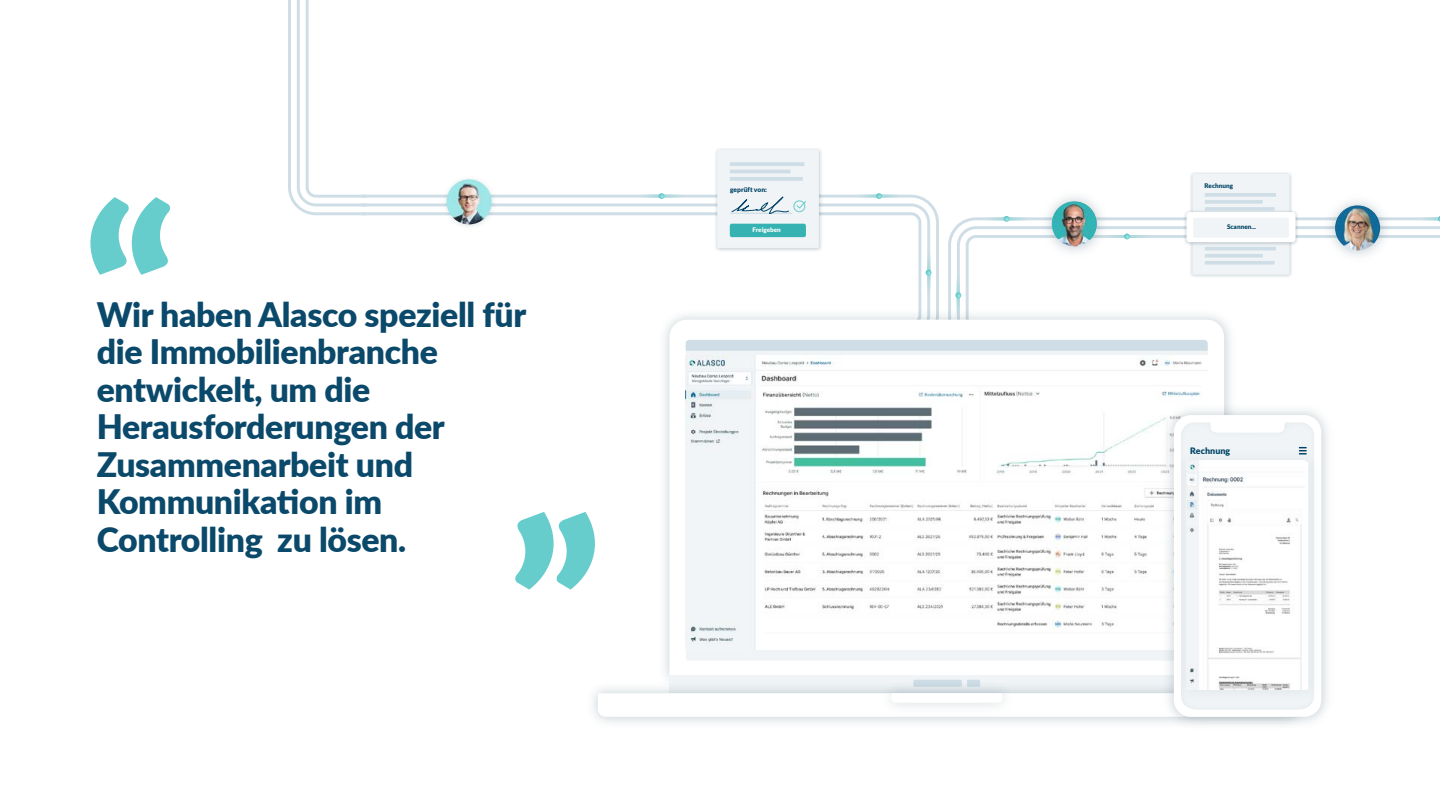
<style>
.page{position:relative;width:1440px;height:810px;background:#fff}
.page>*{position:absolute;margin:0;border:0;box-sizing:border-box;transform-origin:0 0}
.t1{font:900 231px "Lato";color:#66cdcc}
.Zitate_big{font:900 33.75px/37.5px "Lato";letter-spacing:-.01em;color:#0b496b}
.t2{font:900 8.85px "Lato";color:#046}
.t3{font:900 6.68px "Lato";color:#046}
.t4{font:900 6.38px "Lato";color:#046}
.t5{font:900 6.3px "Lato";color:#fff}
</style>
<div class="page">
<svg style="left:361px;top:195px;width:578px;height:108px"></svg>
<svg style="left:288px;top:0;width:78px;height:215px"></svg>
<svg style="left:859px;top:195px;width:41px;height:3px"></svg>
<svg style="left:876px;top:193px;width:6px;height:6px"></svg>
<svg style="left:641px;top:195px;width:41px;height:3px"></svg>
<svg style="left:659px;top:193px;width:6px;height:6px"></svg>
<svg style="left:927px;top:252px;width:3px;height:42px"></svg>
<svg style="left:926px;top:270px;width:6px;height:6px"></svg>
<svg style="left:948px;top:217px;width:492px;height:86px"></svg>
<svg style="left:1114px;top:235px;width:34px;height:3px"></svg>
<svg style="left:1124px;top:234px;width:6px;height:5px"></svg>
<svg style="left:986px;top:217px;width:41px;height:3px"></svg>
<svg style="left:1004px;top:216px;width:6px;height:6px"></svg>
<svg style="left:1420px;top:217px;width:18px;height:3px"></svg>
<svg style="left:957px;top:275px;width:3px;height:28px"></svg>
<svg style="left:955px;top:292px;width:6px;height:6px"></svg>
<img style="left:712px;top:149px;width:112px;height:104px">
<div style="left:717px;top:150px;width:102px;height:98px;background:#f0f4f6"></div>
<svg style="left:730px;top:224px;width:76px;height:13px"></svg>
<hr style="left:730px;top:162px;width:74px;height:4px;background:#cfdee6">
<hr style="left:730px;top:170px;width:61px;height:3px;background:#cfdee6">
<hr style="left:730px;top:177px;width:73px;height:4px;background:#cfdee6">
<svg style="left:796px;top:200px;width:10px;height:9px"></svg>
<div style="left:793px;top:200px;width:12px;height:12px;border:1px solid #6cc;border-radius:50%"></div>
<hr style="left:730px;top:213px;width:62px;height:1px;background:#cfdee6">
<svg style="left:731px;top:196px;width:58px;height:18px"></svg>
<img style="left:1188px;top:172px;width:107px;height:108px">
<div style="left:1192px;top:174px;width:98px;height:101px;background:#f0f4f6"></div>
<img style="left:1182px;top:207px;width:119px;height:40px">
<div style="left:1187px;top:212px;width:109px;height:30px;background:#fff;border-radius:3px"></div>
<hr style="left:1205px;top:193px;width:71px;height:4px;background:#cfdee6">
<hr style="left:1205px;top:200px;width:58px;height:4px;background:#cfdee6">
<hr style="left:1205px;top:207px;width:70px;height:4px;background:#cfdee6">
<hr style="left:1205px;top:247px;width:71px;height:3px;background:#cfdee6">
<svg style="left:1205px;top:254px;width:58px;height:4px"></svg>
<svg style="left:1205px;top:261px;width:70px;height:4px"></svg>
<div style="left:1193px;top:218px;width:96px;height:20px;background:#f0f4f6"></div>
<img style="left:439px;top:179px;width:61px;height:54px">
<img style="left:447px;top:179px;width:45px;height:45px;border-radius:23px">
<img style="left:1318px;top:201px;width:80px;height:67px">
<img style="left:1335px;top:205px;width:45px;height:45px;border-radius:23px">
<img style="left:1035px;top:196px;width:79px;height:67px">
<img style="left:1052px;top:201px;width:45px;height:45px;border-radius:23px">
<img style="left:664px;top:303px;width:567px;height:119px">
<svg style="left:669px;top:320px;width:555px;height:102px"></svg>
<div style="left:686px;top:340px;width:522px;height:11px;background:#cfdee6"></div>
<img style="left:686px;top:356px;width:522px;height:66px">
<img style="left:1157px;top:399px;width:171px;height:329px">
<div style="left:1174px;top:415px;width:147px;height:302px;background:#fff;border-radius:17px"></div>
<img style="left:1320px;top:445px;width:5px;height:262px">
<svg style="left:598px;top:422px;width:718px;height:295px"></svg>
<img style="left:1186px;top:460px;width:119px;height:230px">
<p class="t1" style="left:175px;top:494px;width:94px;rotate:-180deg">„</p>
<p class="Zitate_big" style="left:97px;top:294px;width:431px">Wir haben Alasco speziell für die Immobilienbranche entwickelt, um die<br>Herausforderungen der<br>Zusammenarbeit und<br>Kommunikation im<br>Controlling zu lösen.</p>
<p class="t1" style="left:511px;top:292px;width:94px">„</p>
<p class="t3" style="left:730px;top:186px;width:38px">geprüft von:</p>
<p class="t5" style="left:752px;top:226px;width:30px">Freigeben</p>
<p class="t4" style="left:1204px;top:182px;width:30px">Rechnung</p>
<p class="t4" style="left:1227px;top:223px;width:30px">Scannen...</p>
<p class="t2" style="left:1190px;top:446px;width:42px">Rechnung</p>
</div>
